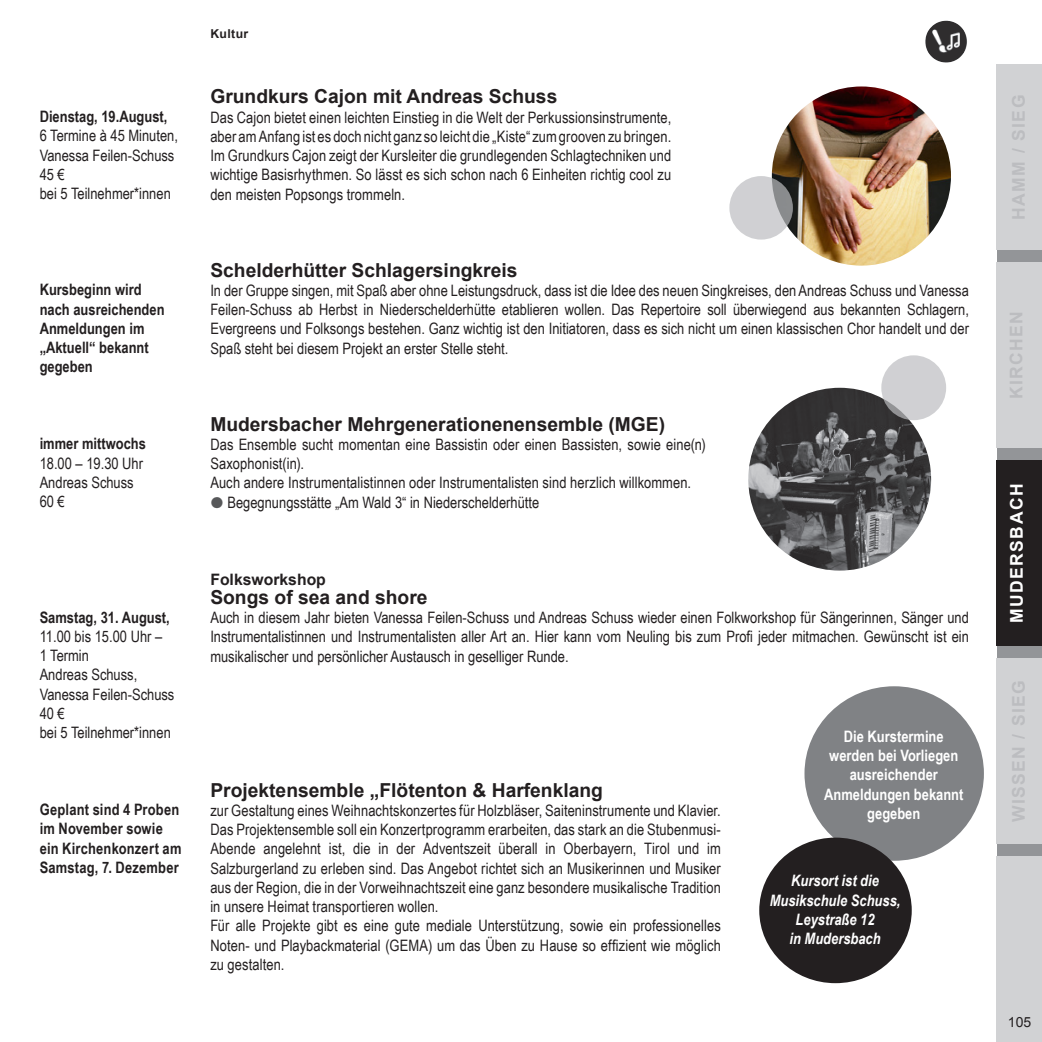
<style>
.page{position:relative;width:1042px;height:1042px;background:#fff}
.page>*{position:absolute;margin:0;border:0;box-sizing:border-box;transform-origin:0 0}
.t1{font:700 19.25px "Arial";color:#231f20}
.t2{font:700 17.5px "Arial";letter-spacing:.08em;color:#bcbdc0}
.t3{font:700 17.5px "Arial";letter-spacing:.08em;color:#fff}
.t4{font:15.75px/19.2px "Arial Narrow";letter-spacing:.005em;color:#231f20}
.t5{font:700 15.75px/19.2px "Arial Narrow";color:#231f20}
.t6{font:700 15.75px/19.2px "Arial Narrow";color:#fff;text-align:center}
.t7{font:italic 700 15.75px/19.2px "Arial Narrow";color:#fff;text-align:center}
.t8{font:700 15.75px "Arial";color:#231f20}
.t9{font:14px "Arial";color:#231f20}
.t10{font:700 12.25px "Arial";letter-spacing:.03em;color:#231f20}
</style>
<div class="page">
<div style="left:997px;top:64px;width:45px;height:978px;background:#939598"></div>
<div style="left:996px;top:64px;width:46px;height:186px;background:#d1d2d4"></div>
<div style="left:996px;top:262px;width:46px;height:186px;background:#d1d2d4"></div>
<div style="left:996px;top:460px;width:46px;height:186px;background:#231f20"></div>
<div style="left:996px;top:658px;width:46px;height:186px;background:#d1d2d4"></div>
<div style="left:996px;top:856px;width:46px;height:186px;background:#d1d2d4"></div>
<img style="left:925px;top:21px;width:34px;height:42px">
<img style="left:748px;top:388px;width:183px;height:182px;border-radius:91px">
<div style="left:881px;top:355px;width:65px;height:65px;background:#d0d0d3;border-radius:50%"></div>
<img style="left:772px;top:86px;width:179px;height:180px;border-radius:90px">
<svg style="left:729px;top:176px;width:64px;height:64px;background:#c3c4c7"></svg>
<div style="left:804px;top:686px;width:180px;height:175px;background:#808285;border-radius:50%"></div>
<div style="left:759px;top:837px;width:153px;height:146px;background:#231f20;border-radius:50%"></div>
<p class="t5" style="left:40px;top:106px;width:129px">Dienstag, 19.August,</p>
<p class="t4" style="left:40px;top:126px;width:140px">6 Termine à 45 Minuten,<br>Vanessa Feilen-Schuss<br>45 €<br>bei 5 Teilnehmer*innen</p>
<p class="t5" style="left:40px;top:279px;width:126px">Kursbeginn wird nach ausreichenden<br>Anmeldungen im „Aktuell“ bekannt gegeben</p>
<p class="t5" style="left:40px;top:433px;width:108px">immer mittwochs</p>
<p class="t4" style="left:40px;top:453px;width:105px">18.00 – 19.30 Uhr<br>Andreas Schuss<br>60 €</p>
<p class="t5" style="left:40px;top:607px;width:132px">Samstag, 31. August,</p>
<p class="t4" style="left:40px;top:626px;width:136px">11.00 bis 15.00 Uhr –<br>1 Termin<br>Andreas Schuss,<br>Vanessa Feilen-Schuss<br>40 €<br>bei 5 Teilnehmer*innen</p>
<p class="t5" style="left:40px;top:799px;width:143px">Geplant sind 4 Proben im November sowie ein Kirchenkonzert am<br>Samstag, 7. Dezember</p>
<p class="t10" style="left:210px;top:25px;width:39px">Kultur</p>
<p class="t1" style="left:210px;top:83px;width:348px">Grundkurs Cajon mit Andreas Schuss</p>
<p class="t4" style="left:210px;top:107px;width:462px;text-align:justify">Das Cajon bietet einen leichten Einstieg in die Welt der Perkussionsinstrumente, aber am Anfang ist es doch nicht ganz so leicht die „Kiste“ zum grooven zu bringen.<br>Im Grundkurs Cajon zeigt der Kursleiter die grundlegenden Schlagtechniken und wichtige Basisrhythmen. So lässt es sich schon nach 6 Einheiten richtig cool zu den meisten Popsongs trommeln.</p>
<p class="t1" style="left:210px;top:256px;width:309px">Schelderhütter Schlagersingkreis</p>
<p class="t4" style="left:210px;top:280px;width:760px;text-align:justify">In der Gruppe singen, mit Spaß aber ohne Leistungsdruck, dass ist die Idee des neuen Singkreises, den Andreas Schuss und Vanessa Feilen-Schuss ab Herbst in Niederschelderhütte etablieren wollen. Das Repertoire soll überwiegend aus bekannten Schlagern, Evergreens und Folksongs bestehen. Ganz wichtig ist den Initiatoren, dass es sich nicht um einen klassischen Chor handelt und der Spaß steht bei diesem Projekt an erster Stelle steht.</p>
<p class="t1" style="left:210px;top:410px;width:456px">Mudersbacher Mehrgenerationenensemble (MGE)</p>
<p class="t4" style="left:210px;top:434px;width:497px">Das Ensemble sucht momentan eine Bassistin oder einen Bassisten, sowie eine(n)</p>
<p class="t4" style="left:210px;top:453px;width:95px">Saxophonist(in).</p>
<p class="t4" style="left:210px;top:473px;width:482px">Auch andere Instrumentalistinnen oder Instrumentalisten sind herzlich willkommen.</p>
<p class="t4" style="left:227px;top:492px;width:313px">Begegnungsstätte „Am Wald 3“ in Niederschelderhütte</p>
<p class="t8" style="left:210px;top:568px;width:117px">Folksworkshop</p>
<p class="t1" style="left:210px;top:583px;width:219px">Songs of sea and shore</p>
<p class="t4" style="left:210px;top:607px;width:760px;text-align:justify">Auch in diesem Jahr bieten Vanessa Feilen-Schuss und Andreas Schuss wieder einen Folkworkshop für Sängerinnen, Sänger und Instrumentalistinnen und Instrumentalisten aller Art an. Hier kann vom Neuling bis zum Profi jeder mitmachen. Gewünscht ist ein musikalischer und persönlicher Austausch in geselliger Runde.</p>
<p class="t1" style="left:210px;top:776px;width:394px">Projektensemble „Flötenton &amp; Harfenklang</p>
<p class="t4" style="left:210px;top:800px;width:512px">zur Gestaltung eines Weihnachtskonzertes für Holzbläser, Saiteninstrumente und Klavier.<br>Das Projektensemble soll ein Konzertprogramm erarbeiten, das stark an die Stubenmusi-Abende angelehnt ist, die in der Adventszeit überall in Oberbayern, Tirol und im Salzburgerland zu erleben sind. Das Angebot richtet sich an Musikerinnen und Musiker aus der Region, die in der Vorweihnachtszeit eine ganz besondere musikalische Tradition in unsere Heimat transportieren wollen.<br>Für alle Projekte gibt es eine gute mediale Unterstützung, sowie ein professionelles Noten- und Playbackmaterial (GEMA) um das Üben zu Hause so effizient wie möglich zu gestalten.</p>
<p class="t6" style="left:824px;top:726px;width:141px">Die Kurstermine werden bei Vorliegen ausreichender<br>Anmeldungen bekannt gegeben</p>
<p class="t7" style="left:770px;top:870px;width:132px">Kursort ist die<br>Musikschule Schuss,<br>Leystraße 12<br>in Mudersbach</p>
<p class="t2" style="left:1006px;top:220px;width:126px;rotate:-90deg">HAMM / SIEG</p>
<p class="t2" style="left:1004px;top:399px;width:90px;rotate:-90deg">KIRCHEN</p>
<p class="t3" style="left:1004px;top:623px;width:140px;rotate:-90deg">MUDERSBACH</p>
<p class="t2" style="left:1006px;top:822px;width:144px;rotate:-90deg">WISSEN / SIEG</p>
<p class="t9" style="left:1008px;top:1013px;width:25px">105</p>
</div>
